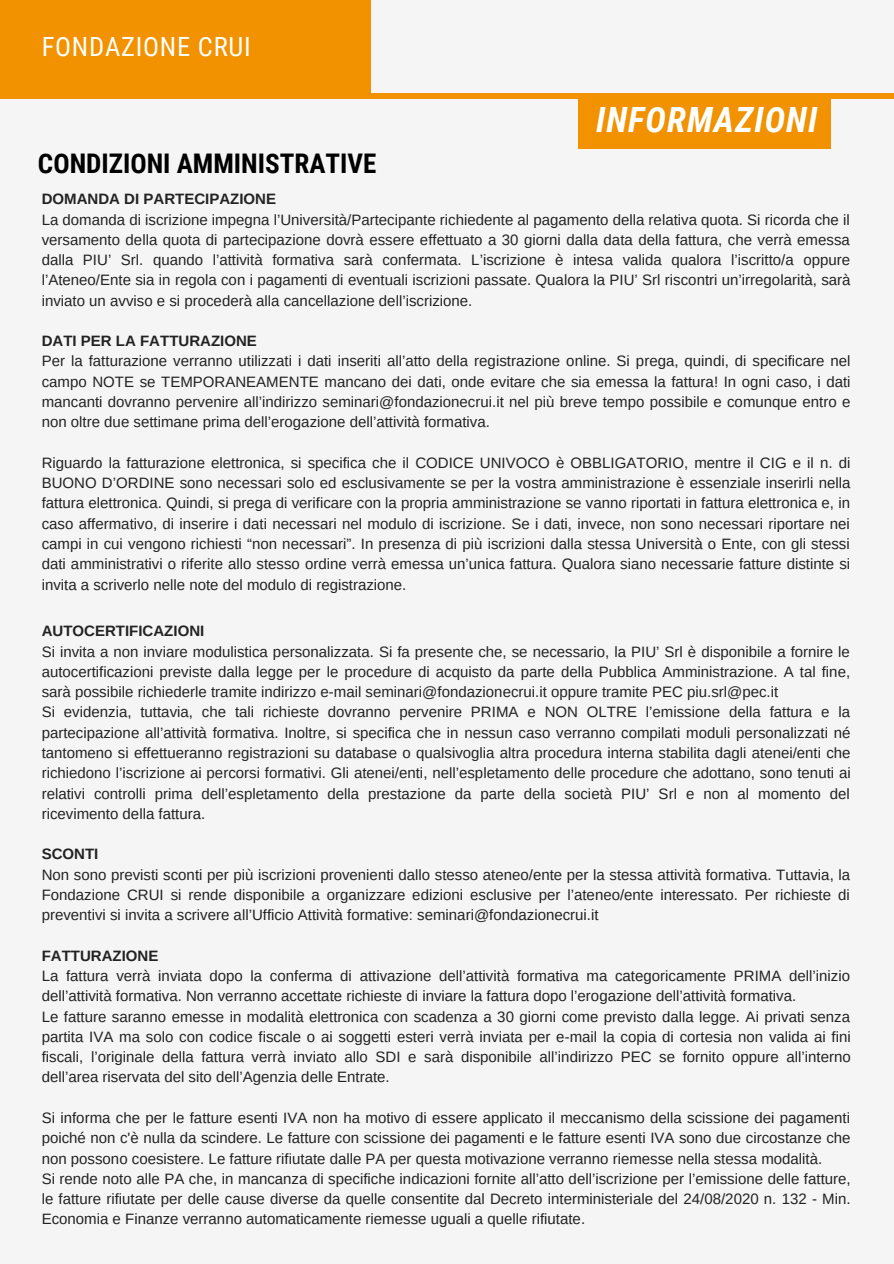
<style>
.page{position:relative;width:894px;height:1264px;background:#fff}
.page>*{position:absolute;margin:0;border:0;box-sizing:border-box;transform-origin:0 0}
.t1{font:italic 700 34.8px "Roboto Condensed";letter-spacing:.03em;color:#fff}
.t2{font:700 27px "Roboto Condensed";color:#000}
.t3{font:26.55px "Roboto Condensed";letter-spacing:.03em;color:#fff}
.t4{font:15px/20.2px "Arimo";color:#222;text-align:justify}
.t5{font:700 15px "Arimo";color:#222}
</style>
<div class="page">
<div style="left:0;top:0;width:893px;height:1263px;background:#f5f5f5"></div>
<div style="left:578px;top:93px;width:252px;height:56px;background:#f29200"></div>
<div style="left:0;top:0;width:370px;height:98px;background:#f29200"></div>
<div style="left:0;top:93px;width:893px;height:5px;background:#f29200"></div>
<h3 class="t3" style="left:42px;top:31px;width:211px">FONDAZIONE CRUI</h3>
<h1 class="t1" style="left:596px;top:99px;width:223px">INFORMAZIONI</h1>
<h2 class="t2" style="left:38px;top:148px;width:340px">CONDIZIONI AMMINISTRATIVE</h2>
<p class="t5" style="left:42px;top:191px;width:236px">DOMANDA DI PARTECIPAZIONE</p>
<p class="t4" style="left:42px;top:209px;width:810px">La domanda di iscrizione impegna l’Università/Partecipante richiedente al pagamento della relativa quota. Si ricorda che il versamento della quota di partecipazione dovrà essere effettuato a 30 giorni dalla data della fattura, che verrà emessa dalla PIU’ Srl. quando l’attività formativa sarà confermata. L’iscrizione è intesa valida qualora l’iscritto/a oppure l’Ateneo/Ente sia in regola con i pagamenti di eventuali iscrizioni passate. Qualora la PIU’ Srl riscontri un’irregolarità, sarà inviato un avviso e si procederà alla cancellazione dell’iscrizione.</p>
<p class="t5" style="left:42px;top:332px;width:217px">DATI PER LA FATTURAZIONE</p>
<p class="t4" style="left:42px;top:351px;width:810px">Per la fatturazione verranno utilizzati i dati inseriti all’atto della registrazione online. Si prega, quindi, di specificare nel campo NOTE se TEMPORANEAMENTE mancano dei dati, onde evitare che sia emessa la fattura! In ogni caso, i dati mancanti dovranno pervenire all’indirizzo seminari@fondazionecrui.it nel più breve tempo possibile e comunque entro e non oltre due settimane prima dell’erogazione dell’attività formativa.</p>
<p class="t4" style="left:42px;top:452px;width:810px">Riguardo la fatturazione elettronica, si specifica che il CODICE UNIVOCO è OBBLIGATORIO, mentre il CIG e il n. di BUONO D’ORDINE sono necessari solo ed esclusivamente se per la vostra amministrazione è essenziale inserirli nella fattura elettronica. Quindi, si prega di verificare con la propria amministrazione se vanno riportati in fattura elettronica e, in caso affermativo, di inserire i dati necessari nel modulo di iscrizione. Se i dati, invece, non sono necessari riportare nei campi in cui vengono richiesti “non necessari”. In presenza di più iscrizioni dalla stessa Università o Ente, con gli stessi dati amministrativi o riferite allo stesso ordine verrà emessa un’unica fattura. Qualora siano necessarie fatture distinte si invita a scriverlo nelle note del modulo di registrazione.</p>
<p class="t5" style="left:42px;top:623px;width:164px">AUTOCERTIFICAZIONI</p>
<p class="t4" style="left:42px;top:641px;width:810px;text-align:left">Si invita a non inviare modulistica personalizzata. Si fa presente che, se necessario, la PIU’ Srl è disponibile a fornire le autocertificazioni previste dalla legge per le procedure di acquisto da parte della Pubblica Amministrazione. A tal fine, sarà possibile richiederle tramite indirizzo e-mail seminari@fondazionecrui.it oppure tramite PEC piu.srl@pec.it<br>Si evidenzia, tuttavia, che tali richieste dovranno pervenire PRIMA e NON OLTRE l’emissione della fattura e la partecipazione all’attività formativa. Inoltre, si specifica che in nessun caso verranno compilati moduli personalizzati né tantomeno si effettueranno registrazioni su database o qualsivoglia altra procedura interna stabilita dagli atenei/enti che richiedono l’iscrizione ai percorsi formativi. Gli atenei/enti, nell’espletamento delle procedure che adottano, sono tenuti ai relativi controlli prima dell’espletamento della prestazione da parte della società PIU’ Srl e non al momento del ricevimento della fattura.</p>
<p class="t5" style="left:42px;top:845px;width:58px">SCONTI</p>
<p class="t4" style="left:42px;top:864px;width:809px">Non sono previsti sconti per più iscrizioni provenienti dallo stesso ateneo/ente per la stessa attività formativa. Tuttavia, la Fondazione CRUI si rende disponibile a organizzare edizioni esclusive per l’ateneo/ente interessato. Per richieste di preventivi si invita a scrivere all’Ufficio Attività formative: seminari@fondazionecrui.it</p>
<p class="t5" style="left:42px;top:947px;width:118px">FATTURAZIONE</p>
<p class="t4" style="left:42px;top:965px;width:810px;text-align:left">La fattura verrà inviata dopo la conferma di attivazione dell’attività formativa ma categoricamente PRIMA dell’inizio dell’attività formativa. Non verranno accettate richieste di inviare la fattura dopo l’erogazione dell’attività formativa.<br>Le fatture saranno emesse in modalità elettronica con scadenza a 30 giorni come previsto dalla legge. Ai privati senza partita IVA ma solo con codice fiscale o ai soggetti esteri verrà inviata per e-mail la copia di cortesia non valida ai fini fiscali, l’originale della fattura verrà inviato allo SDI e sarà disponibile all’indirizzo PEC se fornito oppure all’interno dell’area riservata del sito dell’Agenzia delle Entrate.</p>
<p class="t4" style="left:42px;top:1107px;width:810px;text-align:left">Si informa che per le fatture esenti IVA non ha motivo di essere applicato il meccanismo della scissione dei pagamenti poiché non c'è nulla da scindere. Le fatture con scissione dei pagamenti e le fatture esenti IVA sono due circostanze che non possono coesistere. Le fatture rifiutate dalle PA per questa motivazione verranno riemesse nella stessa modalità.<br>Si rende noto alle PA che, in mancanza di specifiche indicazioni fornite all’atto dell’iscrizione per l’emissione delle fatture, le fatture rifiutate per delle cause diverse da quelle consentite dal Decreto interministeriale del 24/08/2020 n. 132 - Min.<br>Economia e Finanze verranno automaticamente riemesse uguali a quelle rifiutate.</p>
</div>
